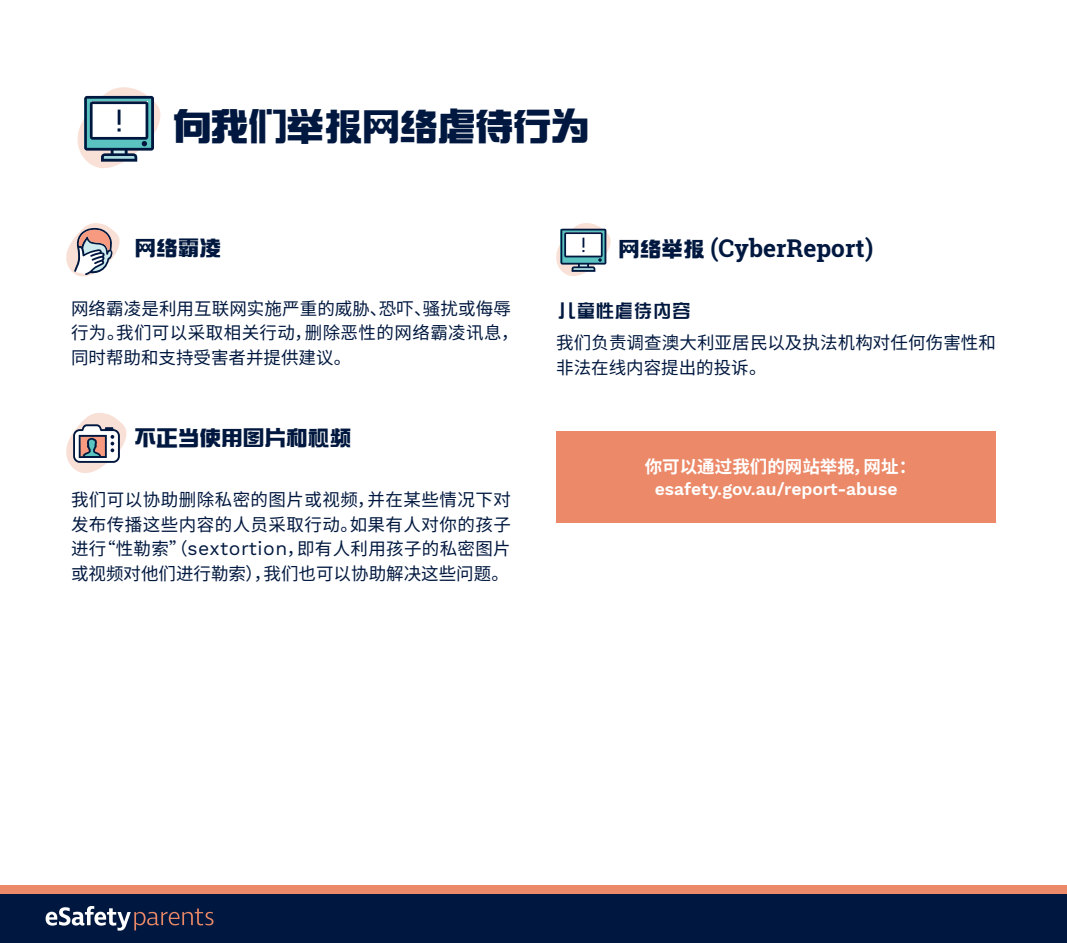
<style>
.page{position:relative;width:1067px;height:943px;background:#fff}
.page>*{position:absolute;margin:0;border:0;box-sizing:border-box;transform-origin:0 0}
.t1{font:800 37.8px "Et Gs Yi";color:#00183f}
.t2{font:700 24.5px "Roboto Slab";color:#00183f}
.t3{font:800 21px "Et Gs Yi";letter-spacing:.03em;color:#00183f}
.t4{font:700 19.25px "Et Gs Yi";letter-spacing:-.01em;color:#00183f}
.t5{font:17.5px/24.5px "Noto Sans CJ Ksc";letter-spacing:.005em;color:#00183f}
.t6{font:600 17.5px "Work Sans";color:#fff}
.t7{font:700 17.5px "Noto Sans CJ Ksc";color:#fff}
.s1{font-family:"Et Gs Yi";font-weight:800;font-size:21px}
.s2{font-family:"Work Sans";font-size:19.25px}
</style>
<div class="page">
<div style="left:0;top:893px;width:1067px;height:50px;background:#00183f"></div>
<div style="left:0;top:885px;width:1067px;height:8px;background:#eb8968"></div>
<svg style="left:46px;top:906px;width:167px;height:24px"></svg>
<div style="left:556px;top:431px;width:440px;height:92px;background:#eb8968"></div>
<svg style="left:66px;top:223px;width:54px;height:54px"></svg>
<svg style="left:556px;top:223px;width:55px;height:53px"></svg>
<svg style="left:66px;top:413px;width:61px;height:60px"></svg>
<svg style="left:77px;top:87px;width:84px;height:81px"></svg>
<h1 class="t1" style="left:173px;top:108px;width:417px">向我们举报网络虐待行为</h1>
<p class="t3" style="left:135px;top:237px;width:87px">网络霸凌</p>
<h2 class="t2" style="left:618px;top:232px;width:256px"><span class="s1">网络举报</span> (CyberReport)</h2>
<p class="t5" style="left:71px;top:296px;width:449px">网络霸凌是利用互联网实施严重的威胁、恐吓、骚扰或侮辱行为。我们可以采取相关行动，删除恶性的网络霸凌讯息，同时帮助和支持受害者并提供建议。</p>
<p class="t3" style="left:135px;top:427px;width:217px">不正当使用图片和视频</p>
<p class="t5" style="left:71px;top:488px;width:441px;text-align:justify">我们可以协助删除私密的图片或视频，并在某些情况下对发布传播这些内容的人员采取行动。如果有人对你的孩子进行“性勒索”（<span class="s2">sextortion</span>，即有人利用孩子的私密图片或视频对他们进行勒索），我们也可以协助解决这些问题。</p>
<p class="t4" style="left:557px;top:301px;width:135px">儿童性虐待内容</p>
<p class="t5" style="left:556px;top:331px;width:441px">我们负责调查澳大利亚居民以及执法机构对任何伤害性和非法在线内容提出的投诉。</p>
<p class="t7" style="left:645px;top:456px;width:273px">你可以通过我们的网站举报，网址：</p>
<p class="t6" style="left:654px;top:479px;width:244px">esafety.gov.au/report-abuse</p>
</div>
